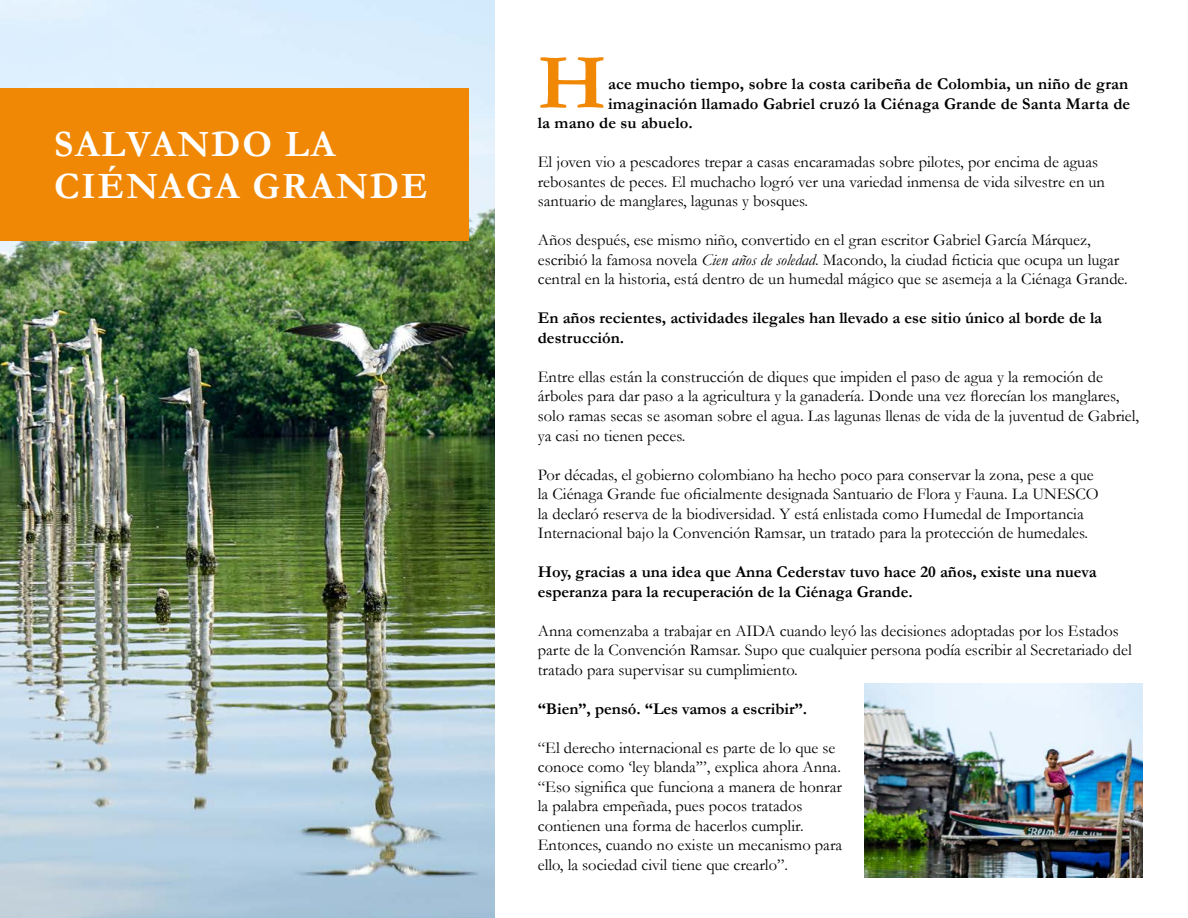
<style>
.page{position:relative;width:1188px;height:918px;background:#fff}
.page>*{position:absolute;margin:0;border:0;box-sizing:border-box;transform-origin:0 0}
.t1{font:700 79.5px "Garamond";color:#f18805}
.t2{font:700 37.5px/42px "Garamond";letter-spacing:.05em;color:#fff}
.t3{font:16.5px/19.5px "Garamond";color:#000}
.t4{font:700 16.5px/19.5px "Garamond";color:#000}
.s1{font-style:italic}
</style>
<div class="page">
<img style="left:0;top:0;width:495px;height:918px">
<img style="left:864px;top:684px;width:279px;height:193px">
<div style="left:0;top:89px;width:468px;height:152px;background:#f18805"></div>
<h2 class="t2" style="left:54px;top:123px;width:375px">SALVANDO LA<br>CIÉNAGA GRANDE</h2>
<h1 class="t1" style="left:538px;top:36px;width:70px">H</h1>
<p class="t4" style="left:608px;top:74px;width:522px">ace mucho tiempo, sobre la costa caribeña de Colombia, un niño de gran</p>
<p class="t4" style="left:608px;top:94px;width:524px">imaginación llamado Gabriel cruzó la Ciénaga Grande de Santa Marta de</p>
<p class="t4" style="left:538px;top:113px;width:157px">la mano de su abuelo.</p>
<p class="t3" style="left:538px;top:152px;width:569px">El joven vio a pescadores trepar a casas encaramadas sobre pilotes, por encima de aguas rebosantes de peces. El muchacho logró ver una variedad inmensa de vida silvestre en un santuario de manglares, lagunas y bosques.</p>
<p class="t3" style="left:538px;top:230px;width:592px">Años después, ese mismo niño, convertido en el gran escritor Gabriel García Márquez, escribió la famosa novela <span class="s1">Cien años de soledad</span>. Macondo, la ciudad ficticia que ocupa un lugar central en la historia, está dentro de un humedal mágico que se asemeja a la Ciénaga Grande.</p>
<p class="t4" style="left:538px;top:308px;width:566px">En años recientes, actividades ilegales han llevado a ese sitio único al borde de la destrucción.</p>
<p class="t3" style="left:538px;top:367px;width:603px">Entre ellas están la construcción de diques que impiden el paso de agua y la remoción de árboles para dar paso a la agricultura y la ganadería. Donde una vez florecían los manglares, solo ramas secas se asoman sobre el agua. Las lagunas llenas de vida de la juventud de Gabriel, ya casi no tienen peces.</p>
<p class="t3" style="left:538px;top:464px;width:562px">Por décadas, el gobierno colombiano ha hecho poco para conservar la zona, pese a que la Ciénaga Grande fue oficialmente designada Santuario de Flora y Fauna. La UNESCO la declaró reserva de la biodiversidad. Y está enlistada como Humedal de Importancia Internacional bajo la Convención Ramsar, un tratado para la protección de humedales.</p>
<p class="t4" style="left:538px;top:562px;width:560px">Hoy, gracias a una idea que Anna Cederstav tuvo hace 20 años, existe una nueva esperanza para la recuperación de la Ciénaga Grande.</p>
<p class="t3" style="left:538px;top:620px;width:595px">Anna comenzaba a trabajar en AIDA cuando leyó las decisiones adoptadas por los Estados parte de la Convención Ramsar. Supo que cualquier persona podía escribir al Secretariado del tratado para supervisar su cumplimiento.</p>
<p class="t4" style="left:538px;top:698px;width:271px">“Bien”, pensó. “Les vamos a escribir”.</p>
<p class="t3" style="left:538px;top:737px;width:306px">“El derecho internacional es parte de lo que se conoce como ‘ley blanda’”, explica ahora Anna. “Eso significa que funciona a manera de honrar la palabra empeñada, pues pocos tratados contienen una forma de hacerlos cumplir.<br>Entonces, cuando no existe un mecanismo para ello, la sociedad civil tiene que crearlo”.</p>
</div>
